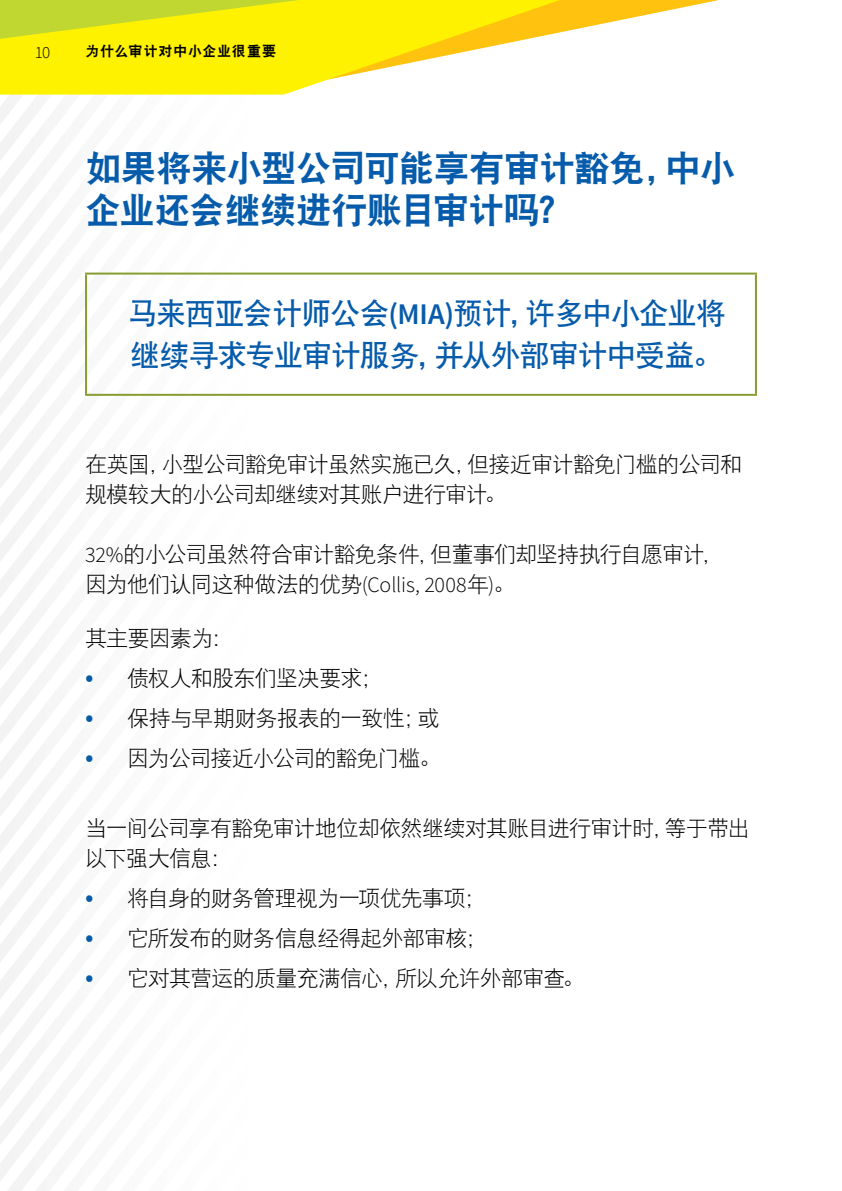
<style>
.page{position:relative;width:842px;height:1191px;background:#fff}
.page>*{position:absolute;margin:0;border:0;box-sizing:border-box;transform-origin:0 0}
.t1{font:36px/42px "DFP Hei W9";letter-spacing:-.025em;color:#065baa}
.t2{font:30px/42px "DFP Hei W7";letter-spacing:-.04em;color:#065baa}
.t3{font:22px/30px "DFP Hei W3";letter-spacing:-.04em;color:#000}
.t4{font:300 17px "Source Sans Pro";color:#000}
.t5{font:14px "DFP Hei W9";letter-spacing:.06em;color:#000}
.s1{font-size:37px}
.s2{font-family:"Source Sans Pro";font-weight:600}
.s3{font-family:"Source Sans Pro";font-weight:300}
.s4{font-family:"Source Sans Pro";font-size:28px;color:#065baa}
</style>
<div class="page">
<svg style="left:0;top:274px;width:260px;height:153px"></svg>
<svg style="left:0;top:220px;width:254px;height:109px"></svg>
<svg style="left:0;top:1167px;width:40px;height:24px"></svg>
<svg style="left:0;top:427px;width:40px;height:36px"></svg>
<svg style="left:0;top:1131px;width:40px;height:36px"></svg>
<svg style="left:0;top:463px;width:40px;height:182px"></svg>
<svg style="left:0;top:1058px;width:40px;height:73px"></svg>
<svg style="left:0;top:1022px;width:40px;height:36px"></svg>
<svg style="left:0;top:645px;width:40px;height:377px"></svg>
<svg style="left:611px;top:0;width:108px;height:22px"></svg>
<svg style="left:0;top:95px;width:40px;height:125px"></svg>
<svg style="left:0;top:0;width:611px;height:95px;fill:#fff200"></svg>
<hr style="left:85px;top:274px;width:2px;height:120px;background:#879d32">
<hr style="left:85px;top:272px;width:672px;height:2px;background:#879d32">
<hr style="left:755px;top:274px;width:2px;height:120px;background:#879d32">
<hr style="left:85px;top:394px;width:672px;height:2px;background:#879d32">
<p class="t4" style="left:35px;top:42px;width:17px">10</p>
<p class="t5" style="left:85px;top:44px;width:193px">为什么审计对中小企业很重要</p>
<h1 class="t1" style="left:85px;top:147px;width:652px">如果将来小型公司可能享有审计豁免，中小企业还会继续进行账目审计吗<span class="s1">？</span></h1>
<h2 class="t2" style="left:127px;top:293px;width:600px">马来西亚会计师公会<span class="s2">(MIA)</span>预计，许多中小企业将继续寻求专业审计服务，并从外部审计中受益。</h2>
<p class="t3" style="left:85px;top:449px;width:659px">在英国，小型公司豁免审计虽然实施已久，但接近审计豁免门槛的公司和规模较大的小公司却继续对其账户进行审计。</p>
<p class="t3" style="left:85px;top:539px;width:639px"><span class="s3">32%</span>的小公司虽然符合审计豁免条件，但董事们却坚持执行自愿审计，因为他们认同这种做法的优势<span class="s3">(Collis, 2008</span>年<span class="s3">)</span>。</p>
<p class="t3" style="left:85px;top:623px;width:149px">其主要因素为：</p>
<p class="t3" style="left:85px;top:663px;width:299px"><span class="s4">•</span> 债权人和股东们坚决要求；</p>
<p class="t3" style="left:85px;top:703px;width:356px"><span class="s4">•</span> 保持与早期财务报表的一致性；或</p>
<p class="t3" style="left:85px;top:743px;width:357px"><span class="s4">•</span> 因为公司接近小公司的豁免门槛。</p>
<p class="t3" style="left:85px;top:813px;width:666px">当一间公司享有豁免审计地位却依然继续对其账目进行审计时，等于带出以下强大信息：</p>
<p class="t3" style="left:85px;top:883px;width:402px"><span class="s4">•</span> 将自身的财务管理视为一项优先事项；</p>
<p class="t3" style="left:85px;top:923px;width:404px"><span class="s4">•</span> 它所发布的财务信息经得起外部审核；</p>
<p class="t3" style="left:85px;top:963px;width:501px"><span class="s4">•</span> 它对其营运的质量充满信心，所以允许外部审查。</p>
</div>
